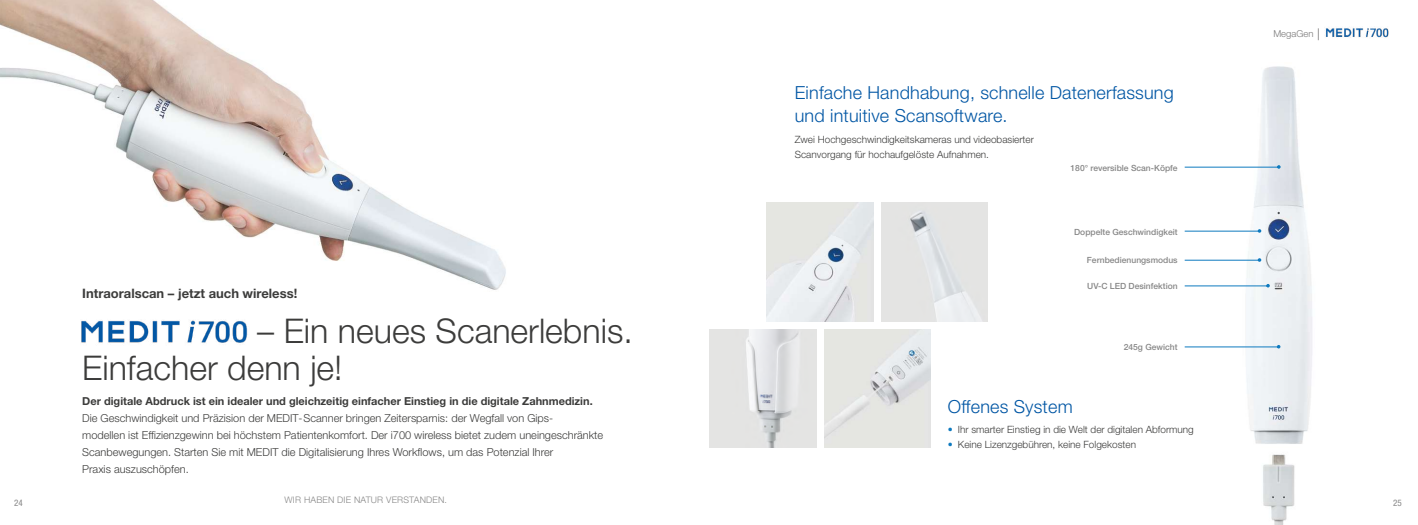
<style>
.page{position:relative;width:1418px;height:525px;background:#fff}
.page>*{position:absolute;margin:0;border:0;box-sizing:border-box;transform-origin:0 0}
.t1{font:300 34px/37px "Helvetica Neue LT Std";color:#3c3c3b}
.t2{font:300 18px/23px "Helvetica Neue LT Std";letter-spacing:.01em;color:#0056a4}
.t3{font:700 13px "Helvetica Neue LT Std";color:#3c3c3b}
.t4{font:300 11px/17px "Helvetica Neue LT Std";color:#3c3c3b}
.t5{font:700 11px "Helvetica Neue LT Std";color:#3c3c3b}
.t6{font:300 10px/15px "Helvetica Neue LT Std";color:#3c3c3b}
.t7{font:300 9.5px "Helvetica Neue LT Std";color:#7c7b7b}
.t8{font:300 9px "Helvetica Neue LT Std";letter-spacing:.02em;color:#878787}
.t9{font:condensed 9px "Helvetica Neue LT Std";color:#878787}
.t10{font:500 8.5px "Helvetica Neue LT Std";color:#878787}
.s1{color:#0e7abf}
.s2{font-stretch:condensed;font-size:16px}
</style>
<div class="page">
<img style="left:0;top:0;width:506px;height:290px">
<img style="left:81px;top:320px;width:167px;height:23px">
<img style="left:1192px;top:66px;width:120px;height:458px">
<img style="left:767px;top:202px;width:106px;height:119px">
<img style="left:709px;top:329px;width:107px;height:118px">
<img style="left:881px;top:202px;width:106px;height:119px">
<img style="left:824px;top:329px;width:106px;height:118px">
<hr style="left:1184px;top:260px;width:74px;height:1px;background:#0e7abf">
<svg style="left:1257px;top:258px;width:4px;height:3px"></svg>
<hr style="left:1184px;top:231px;width:74px;height:1px;background:#0e7abf">
<svg style="left:1257px;top:229px;width:4px;height:3px"></svg>
<hr style="left:1184px;top:285px;width:83px;height:1px;background:#0e7abf">
<hr style="left:1184px;top:167px;width:94px;height:1px;background:#0e7abf">
<svg style="left:1276px;top:165px;width:4px;height:4px"></svg>
<hr style="left:1184px;top:346px;width:93px;height:1px;background:#0e7abf">
<svg style="left:1276px;top:345px;width:4px;height:3px"></svg>
<img style="left:1325px;top:28px;width:62px;height:10px">
<p class="t3" style="left:82px;top:285px;width:216px">Intraoralscan – jetzt auch wireless!</p>
<h1 class="t1" style="left:82px;top:311px;width:552px;text-indent:175px">– Ein neues Scanerlebnis.<br>Einfacher denn je!</h1>
<p class="t5" style="left:82px;top:394px;width:512px">Der digitale Abdruck ist ein idealer und gleichzeitig einfacher Einstieg in die digitale Zahnmedizin.</p>
<p class="t4" style="left:82px;top:409px;width:522px">Die Geschwindigkeit und Präzision der MEDIT-Scanner bringen Zeitersparnis: der Wegfall von Gips-<br>modellen ist Effizienzgewinn bei höchstem Patientenkomfort. Der i700 wireless bietet zudem uneingeschränkte Scanbewegungen. Starten Sie mit MEDIT die Digitalisierung Ihres Workflows, um das Potenzial Ihrer<br>Praxis auszuschöpfen.</p>
<h2 class="t2" style="left:794px;top:81px;width:380px">Einfache Handhabung, schnelle Datenerfassung und intuitive Scansoftware.</h2>
<p class="t6" style="left:794px;top:131px;width:240px">Zwei Hochgeschwindigkeitskameras und videobasierter<br>Scanvorgang für hochaufgelöste Aufnahmen.</p>
<p class="t10" style="left:1070px;top:163px;width:109px">180° reversible Scan-Köpfe</p>
<p class="t10" style="left:1074px;top:226px;width:105px">Doppelte Geschwindigkeit</p>
<p class="t10" style="left:1086px;top:255px;width:92px">Fernbedienungsmodus</p>
<p class="t10" style="left:1087px;top:280px;width:92px">UV-C LED Desinfektion</p>
<p class="t10" style="left:1123px;top:341px;width:55px">245g Gewicht</p>
<h2 class="t2" style="left:947px;top:394px;width:126px">Offenes System</h2>
<p class="t6" style="left:947px;top:422px;width:247px"><span class="s1">•</span> Ihr smarter Einstieg in die Welt der digitalen Abformung</p>
<p class="t6" style="left:947px;top:437px;width:190px"><span class="s1">•</span> Keine Lizenzgebühren, keine Folgekosten</p>
<p class="t7" style="left:1273px;top:28px;width:49px">MegaGen <span class="s2">|</span></p>
<p class="t9" style="left:14px;top:497px;width:10px">24</p>
<p class="t8" style="left:284px;top:494px;width:164px">WIR HABEN DIE NATUR VERSTANDEN.</p>
<p class="t9" style="left:1393px;top:497px;width:10px">25</p>
</div>
